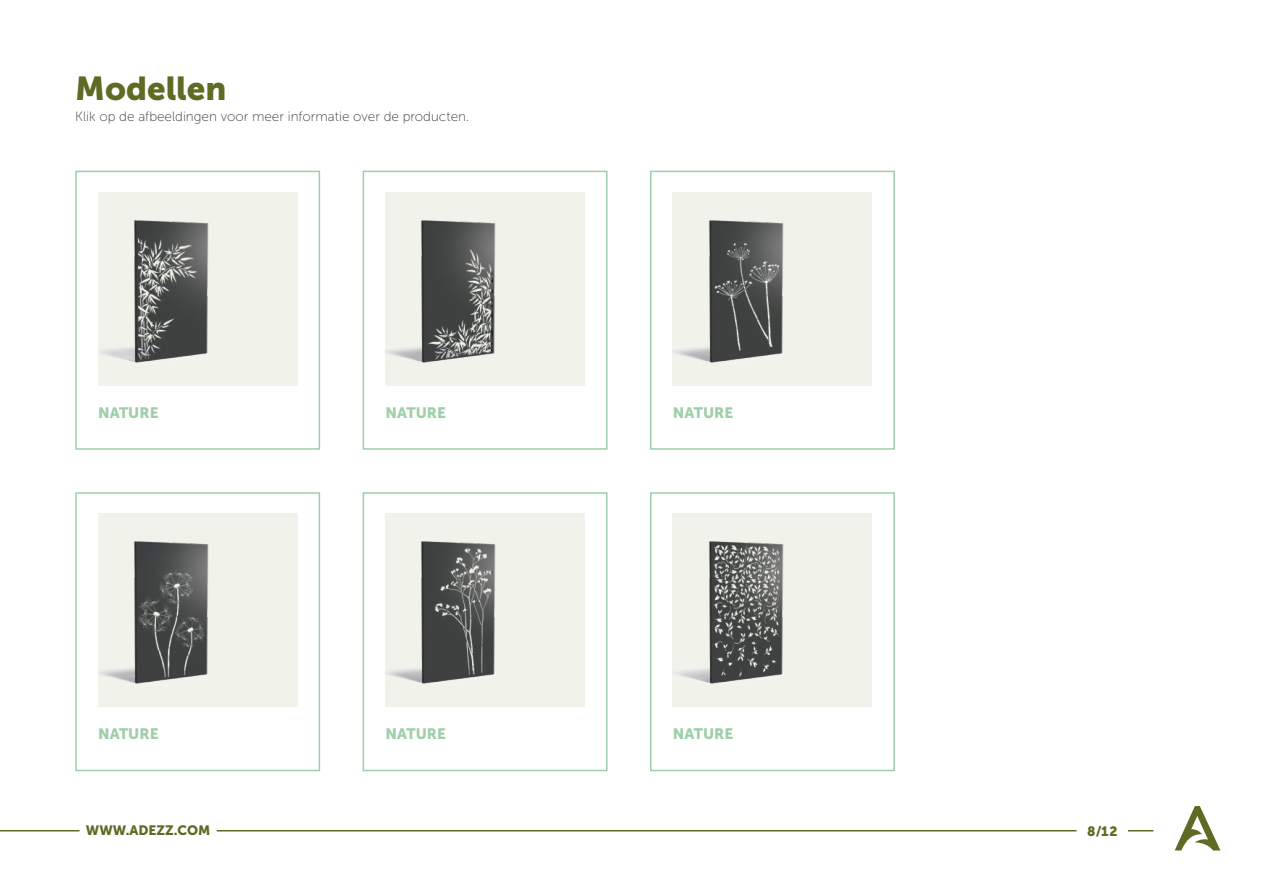
<style>
.page{position:relative;width:1263px;height:893px;background:#fff}
.page>*{position:absolute;margin:0;border:0;box-sizing:border-box;transform-origin:0 0}
.t1{font:33px "Museo Sans 900";color:#5f6b24}
.t2{font:15px "Museo Sans 900";color:#9ecfaa}
.t3{font:13.5px "Museo Sans 100";color:#3c3c3b}
.t4{font:13.5px "Museo Sans 900";color:#5f6b24}
</style>
<div class="page">
<svg style="left:1175px;top:806px;width:45px;height:44px"></svg>
<svg style="left:1128px;top:830px;width:25px;height:1px"></svg>
<hr style="left:0;top:830px;width:80px;height:1px;background:#5f6b24">
<hr style="left:217px;top:830px;width:859px;height:1px;background:#5f6b24">
<div style="left:363px;top:171px;width:244px;height:279px;border:2px solid #9ecfaa"></div>
<div style="left:75px;top:492px;width:245px;height:279px;border:2px solid #9ecfaa"></div>
<div style="left:363px;top:492px;width:244px;height:279px;border:2px solid #9ecfaa"></div>
<div style="left:650px;top:492px;width:245px;height:279px;border:2px solid #9ecfaa"></div>
<div style="left:650px;top:171px;width:245px;height:279px;border:2px solid #9ecfaa"></div>
<div style="left:98px;top:192px;width:199px;height:193px;background:#f1f3eb"></div>
<div style="left:385px;top:192px;width:200px;height:193px;background:#f1f3eb"></div>
<div style="left:98px;top:513px;width:199px;height:194px;background:#f1f3eb"></div>
<div style="left:385px;top:513px;width:200px;height:194px;background:#f1f3eb"></div>
<div style="left:673px;top:513px;width:199px;height:194px;background:#f1f3eb"></div>
<div style="left:673px;top:192px;width:199px;height:193px;background:#f1f3eb"></div>
<div style="left:75px;top:171px;width:245px;height:279px;border:2px solid #9ecfaa"></div>
<img style="left:101px;top:220px;width:108px;height:143px">
<img style="left:386px;top:220px;width:110px;height:143px">
<img style="left:100px;top:541px;width:109px;height:143px">
<img style="left:386px;top:541px;width:110px;height:143px">
<img style="left:677px;top:541px;width:107px;height:143px">
<img style="left:674px;top:220px;width:110px;height:143px">
<h1 class="t1" style="left:75px;top:70px;width:153px">Modellen</h1>
<p class="t3" style="left:75px;top:109px;width:395px">Klik op de afbeeldingen voor meer informatie over de producten.</p>
<p class="t2" style="left:98px;top:404px;width:62px">NATURE</p>
<p class="t2" style="left:385px;top:404px;width:62px">NATURE</p>
<p class="t2" style="left:673px;top:404px;width:62px">NATURE</p>
<p class="t2" style="left:98px;top:725px;width:62px">NATURE</p>
<p class="t2" style="left:385px;top:725px;width:62px">NATURE</p>
<p class="t2" style="left:673px;top:725px;width:62px">NATURE</p>
<p class="t4" style="left:86px;top:823px;width:126px">WWW.ADEZZ.COM</p>
<p class="t4" style="left:1087px;top:823px;width:32px">8/12</p>
</div>
